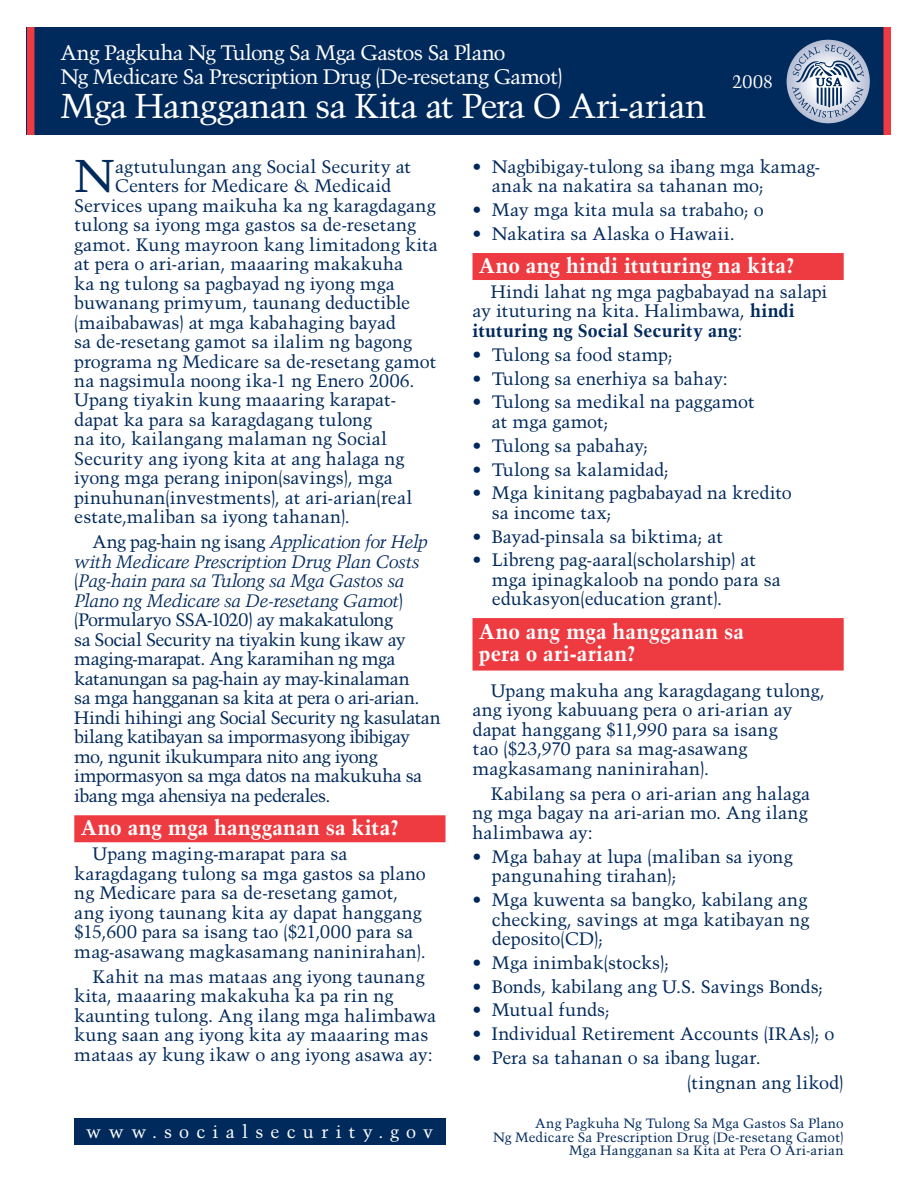
<style>
.page{position:relative;width:918px;height:1188px;background:#fff}
.page>*{position:absolute;margin:0;border:0;box-sizing:border-box;transform-origin:0 0}
.Intro{font:45.9px "Trump Mediaeval";color:#00295c}
.t1{font:34.5px "Trump Mediaeval";letter-spacing:-.025em;color:#fff}
.t2{font:21px/24px "Trump Mediaeval";letter-spacing:-.035em;color:#fff}
.Header_1_line{font:700 21px "Trump Mediaeval";letter-spacing:.01em;color:#fff}
.Header_2_lines{font:700 21px/22.5px "Trump Mediaeval";letter-spacing:.01em;color:#fff}
.Paragraph{font:18px/19.5px "Trump Mediaeval";letter-spacing:-.01em;color:#00295c}
._1st_bullet_list{font:18px/19.5px "Trump Mediaeval";color:#00295c}
.Intro-2{font:18px "Trump Mediaeval";letter-spacing:.005em;color:#00295c}
.t3{font:18px "Trump Mediaeval";letter-spacing:.4em;color:#fff}
.Paragraph-2{font:18px "Trump Mediaeval";letter-spacing:.01em;color:#00295c}
.t4{font:13.5px/13.5px "Trump Mediaeval";letter-spacing:.01em;color:#00295c;text-align:right}
.s1{font-style:italic}
.s2{font-weight:700}
</style>
<div class="page">
<div style="left:74px;top:1118px;width:371px;height:27px;background:#00295c"></div>
<div style="left:74px;top:815px;width:372px;height:27px;background:#ee3a41"></div>
<div style="left:472px;top:253px;width:372px;height:27px;background:#ee3a41"></div>
<div style="left:472px;top:618px;width:372px;height:53px;background:#ee3a41"></div>
<div style="left:27px;top:27px;width:864px;height:108px;background:#00295c"></div>
<svg style="left:786px;top:39px;width:85px;height:85px"></svg>
<svg style="left:792px;top:45px;width:72px;height:73px;background:#9dacc2"></svg>
<div style="left:27px;top:27px;width:7px;height:108px;background:#ee3a41"></div>
<div style="left:883px;top:27px;width:8px;height:108px;background:#ee3a41"></div>
<h1 class="t2" style="left:60px;top:40px;width:504px">Ang Pagkuha Ng Tulong Sa Mga Gastos Sa Plano<br>Ng Medicare Sa Prescription Drug (De-resetang Gamot)</h1>
<h1 class="t1" style="left:60px;top:85px;width:647px">Mga Hangganan sa Kita at Pera O Ari-arian</h1>
<p class="t3" style="left:732px;top:71px;width:42px">2008</p>
<p class="Intro" style="left:74px;top:148px;width:42px">N</p>
<p class="Intro-2" style="left:115px;top:155px;width:298px">agtutulungan ang Social Security at</p>
<p class="Intro-2" style="left:115px;top:175px;width:277px">Centers for Medicare &amp; Medicaid</p>
<p class="Intro-2" style="left:74px;top:194px;width:363px">Services upang maikuha ka ng karagdagang</p>
<p class="Intro-2" style="left:74px;top:214px;width:343px">tulong sa iyong mga gastos sa de-resetang</p>
<p class="Intro-2" style="left:74px;top:233px;width:365px">gamot. Kung mayroon kang limitadong kita</p>
<p class="Intro-2" style="left:74px;top:253px;width:331px">at pera o ari-arian, maaaring makakuha</p>
<p class="Intro-2" style="left:74px;top:272px;width:322px">ka ng tulong sa pagbayad ng iyong mga</p>
<p class="Intro-2" style="left:74px;top:292px;width:337px">buwanang primyum, taunang deductible</p>
<p class="Intro-2" style="left:74px;top:311px;width:323px">(maibabawas) at mga kabahaging bayad</p>
<p class="Intro-2" style="left:74px;top:331px;width:339px">sa de-resetang gamot sa ilalim ng bagong</p>
<p class="Intro-2" style="left:74px;top:350px;width:364px">programa ng Medicare sa de-resetang gamot</p>
<p class="Intro-2" style="left:74px;top:370px;width:342px">na nagsimula noong ika-1 ng Enero 2006.</p>
<p class="Intro-2" style="left:74px;top:389px;width:324px">Upang tiyakin kung maaaring karapat-</p>
<p class="Intro-2" style="left:74px;top:409px;width:300px">dapat ka para sa karagdagang tulong</p>
<p class="Intro-2" style="left:74px;top:428px;width:315px">na ito, kailangang malaman ng Social</p>
<p class="Intro-2" style="left:74px;top:448px;width:332px">Security ang iyong kita at ang halaga ng</p>
<p class="Intro-2" style="left:74px;top:467px;width:320px">iyong mga perang inipon(savings), mga</p>
<p class="Intro-2" style="left:74px;top:487px;width:340px">pinuhunan(investments), at ari-arian(real</p>
<p class="Intro-2" style="left:74px;top:506px;width:277px">estate,maliban sa iyong tahanan).</p>
<p class="Paragraph" style="left:74px;top:532px;width:368px;text-indent:18px">Ang pag-hain ng isang <span class="s1">Application for Help with Medicare Prescription Drug Plan Costs </span>(<span class="s1">Pag-hain para sa Tulong sa Mga Gastos sa Plano ng Medicare sa De-resetang Gamot</span>) (Pormularyo SSA-1020) ay makakatulong<br>sa Social Security na tiyakin kung ikaw ay maging-marapat. Ang karamihan ng mga katanungan sa pag-hain ay may-kinalaman<br>sa mga hangganan sa kita at pera o ari-arian.<br>Hindi hihingi ang Social Security ng kasulatan bilang katibayan sa impormasyong ibibigay mo, ngunit ikukumpara nito ang iyong impormasyon sa mga datos na makukuha sa ibang mga ahensiya na pederales.</p>
<p class="Header_1_line" style="left:81px;top:815px;width:320px">Ano ang mga hangganan sa kita?</p>
<p class="Paragraph" style="left:74px;top:844px;width:353px;text-indent:18px">Upang maging-marapat para sa karagdagang tulong sa mga gastos sa plano ng Medicare para sa de-resetang gamot, ang iyong taunang kita ay dapat hanggang $15,600 para sa isang tao ($21,000 para sa mag-asawang magkasamang naninirahan).</p>
<p class="Paragraph" style="left:74px;top:966px;width:363px;text-indent:18px">Kahit na mas mataas ang iyong taunang kita, maaaring makakuha ka pa rin ng kaunting tulong. Ang ilang mga halimbawa kung saan ang iyong kita ay maaaring mas mataas ay kung ikaw o ang iyong asawa ay:</p>
<p class="t3" style="left:86px;top:1121px;width:349px">www.socialsecurity.gov</p>
<p class="_1st_bullet_list" style="left:492px;top:156px;width:330px;text-indent:-19px">• Nagbibigay-tulong sa ibang mga kamag&shy;anak na nakatira sa tahanan mo;</p>
<p class="_1st_bullet_list" style="left:472px;top:200px;width:293px">• May mga kita mula sa trabaho; o</p>
<p class="_1st_bullet_list" style="left:472px;top:223px;width:264px">• Nakatira sa Alaska o Hawaii.</p>
<p class="Header_1_line" style="left:479px;top:252px;width:317px">Ano ang hindi ituturing na kita?</p>
<p class="Paragraph" style="left:472px;top:282px;width:356px;text-indent:18px">Hindi lahat ng mga pagbabayad na salapi ay ituturing na kita. Halimbawa, <span class="s2">hindi ituturing ng Social Security ang</span>:</p>
<p class="_1st_bullet_list" style="left:472px;top:344px;width:202px">• Tulong sa food stamp;</p>
<p class="_1st_bullet_list" style="left:472px;top:368px;width:257px">• Tulong sa enerhiya sa bahay:</p>
<p class="_1st_bullet_list" style="left:492px;top:392px;width:264px;text-indent:-19px">• Tulong sa medikal na paggamot at mga gamot;</p>
<p class="_1st_bullet_list" style="left:472px;top:435px;width:177px">• Tulong sa pabahay;</p>
<p class="_1st_bullet_list" style="left:472px;top:459px;width:198px">• Tulong sa kalamidad;</p>
<p class="_1st_bullet_list" style="left:492px;top:483px;width:302px;text-indent:-19px">• Mga kinitang pagbabayad na kredito sa income tax;</p>
<p class="_1st_bullet_list" style="left:472px;top:526px;width:252px">• Bayad-pinsala sa biktima; at</p>
<p class="_1st_bullet_list" style="left:492px;top:550px;width:290px;text-indent:-19px">• Libreng pag-aaral(scholarship) at mga ipinagkaloob na pondo para sa edukasyon(education grant).</p>
<p class="Header_2_lines" style="left:479px;top:620px;width:266px">Ano ang mga hangganan sa pera o ari-arian?</p>
<p class="Paragraph" style="left:472px;top:681px;width:354px;text-indent:18px">Upang makuha ang karagdagang tulong, ang iyong kabuuang pera o ari-arian ay dapat hanggang $11,990 para sa isang<br>tao ($23,970 para sa mag-asawang magkasamang naninirahan).</p>
<p class="Paragraph" style="left:472px;top:784px;width:339px;text-indent:18px">Kabilang sa pera o ari-arian ang halaga ng mga bagay na ari-arian mo. Ang ilang halimbawa ay:</p>
<p class="_1st_bullet_list" style="left:492px;top:846px;width:302px;text-indent:-19px">• Mga bahay at lupa (maliban sa iyong pangunahing tirahan);</p>
<p class="_1st_bullet_list" style="left:492px;top:890px;width:319px;text-indent:-19px">• Mga kuwenta sa bangko, kabilang ang checking, savings at mga katibayan ng deposito(CD);</p>
<p class="_1st_bullet_list" style="left:472px;top:953px;width:198px">• Mga inimbak(stocks);</p>
<p class="_1st_bullet_list" style="left:472px;top:976px;width:352px">• Bonds, kabilang ang U.S. Savings Bonds;</p>
<p class="_1st_bullet_list" style="left:472px;top:1000px;width:139px">• Mutual funds;</p>
<p class="_1st_bullet_list" style="left:472px;top:1024px;width:364px">• Individual Retirement Accounts (IRAs); o</p>
<p class="_1st_bullet_list" style="left:472px;top:1048px;width:290px">• Pera sa tahanan o sa ibang lugar.</p>
<p class="Paragraph-2" style="left:687px;top:1072px;width:158px">(tingnan ang likod)</p>
<p class="t4" style="left:493px;top:1117px;width:352px">Ang Pagkuha Ng Tulong Sa Mga Gastos Sa Plano<br>Ng Medicare Sa Prescription Drug (De-resetang Gamot)<br>Mga Hangganan sa Kita at Pera O Ari-arian</p>
</div>
